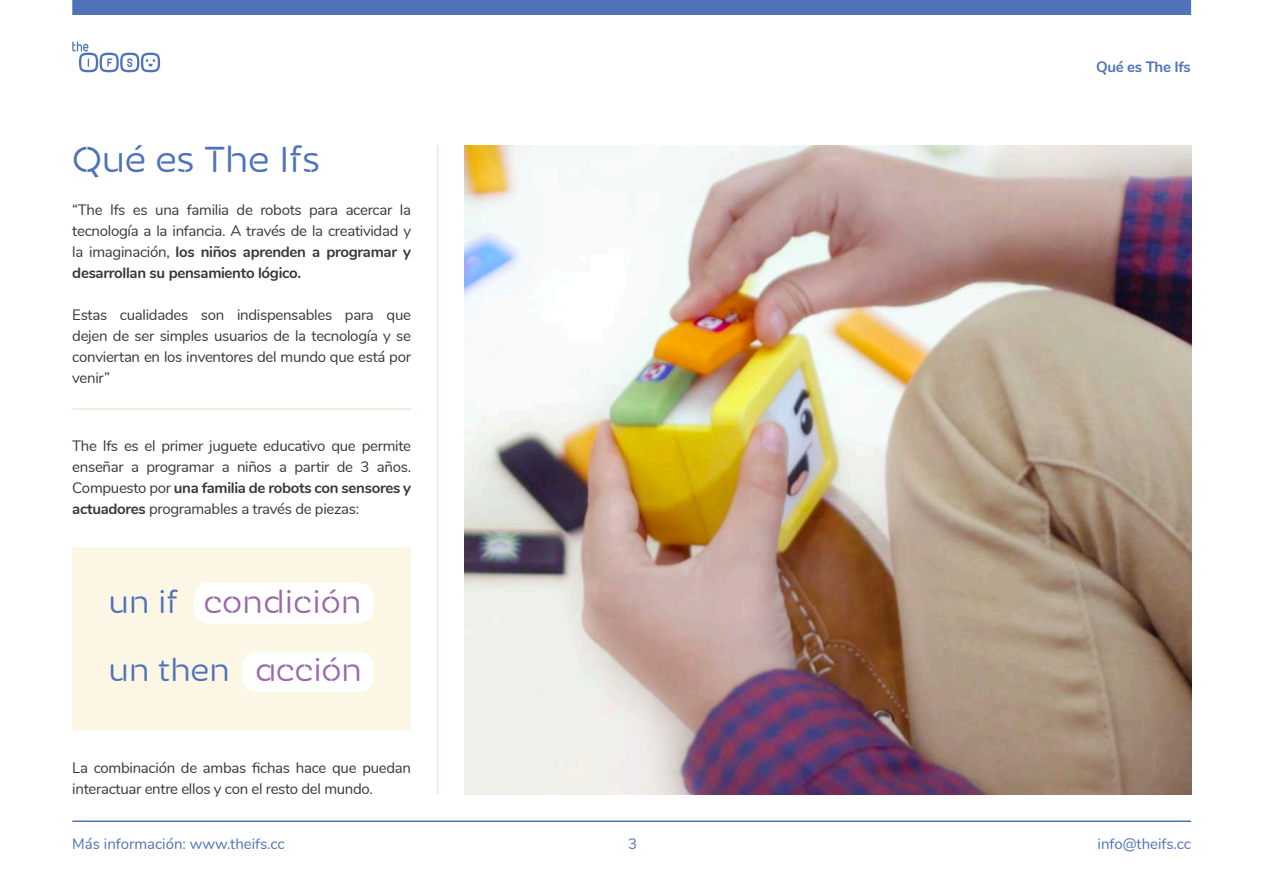
<style>
.page{position:relative;width:1263px;height:893px;background:#fff}
.page>*{position:absolute;margin:0;border:0;box-sizing:border-box;transform-origin:0 0}
.t1{font:300 36px "Monty Stencil";color:#4f72b8}
.t2{font:300 31.5px/67.9px "Monty Stencil";color:#996bab}
.t3{font:15px/21px "Nunito";letter-spacing:-.02em;color:#383836;text-align:justify}
.t4{font:15px "Nunito";color:#4f72b8}
.t5{font:700 15px "Nunito";letter-spacing:-.02em;color:#4f72b8}
.s1{font-weight:700}
.s2{color:#4f72b8}
</style>
<div class="page">
<hr style="left:72px;top:820px;width:1119px;height:2px;background:#4f72b8">
<div style="left:72px;top:0;width:1119px;height:15px;background:#4f72b8"></div>
<div style="left:72px;top:547px;width:338px;height:183px;background:#fcf7e5"></div>
<hr style="left:437px;top:145px;width:1px;height:649px;background:#ece8d5">
<img style="left:464px;top:145px;width:727px;height:649px">
<hr style="left:72px;top:408px;width:339px;height:2px;background:#ece8d5">
<div style="left:193px;top:582px;width:181px;height:42px;background:#fff;border-radius:16px"></div>
<div style="left:242px;top:652px;width:132px;height:40px;background:#fff;border-radius:15px"></div>
<svg style="left:72px;top:41px;width:88px;height:31px"></svg>
<h1 class="t1" style="left:72px;top:137px;width:250px">Qué es The Ifs</h1>
<p class="t3" style="left:72px;top:198px;width:340px">“The Ifs es una familia de robots para acercar la tecnología a la infancia. A través de la creatividad y la imaginación, <span class="s1">los niños aprenden a programar y desarrollan su pensamiento lógico.</span></p>
<p class="t3" style="left:72px;top:303px;width:340px">Estas cualidades son indispensables para que dejen de ser simples usuarios de la tecnología y se conviertan en los inventores del mundo que está por venir”</p>
<p class="t3" style="left:72px;top:434px;width:340px">The Ifs es el primer juguete educativo que permite enseñar a programar a niños a partir de 3 años.<br>Compuesto por <span class="s1">una familia de robots con sensores y actuadores</span> programables a través de piezas:</p>
<h2 class="t2" style="left:108px;top:568px;width:255px"><span class="s2">un if</span> condición <span class="s2">un then</span> acción</h2>
<p class="t3" style="left:72px;top:756px;width:340px">La combinación de ambas fichas hace que puedan interactuar entre ellos y con el resto del mundo.</p>
<p class="t5" style="left:1096px;top:56px;width:96px">Qué es The Ifs</p>
<p class="t4" style="left:72px;top:832px;width:214px">Más información: www.theifs.cc</p>
<p class="t4" style="left:628px;top:832px;width:10px">3</p>
<p class="t4" style="left:1097px;top:832px;width:95px">info@theifs.cc</p>
</div>
